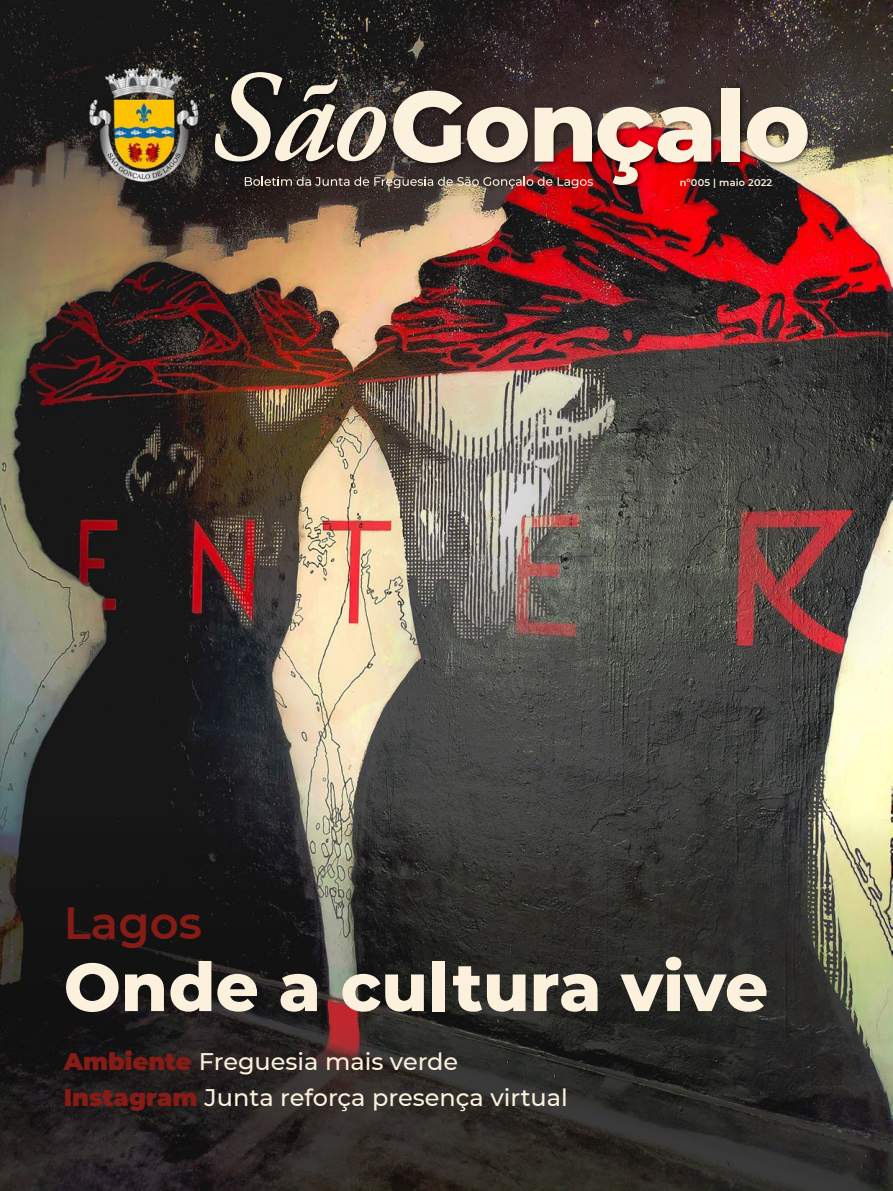
<style>
.page{position:relative;width:893px;height:1191px;background:#fff}
.page>*{position:absolute;margin:0;border:0;box-sizing:border-box;transform-origin:0 0}
.t1{font:800 67.5px "Montserrat";color:#fbf1dd}
.t2{font:600 45px "Montserrat";color:#871b16}
.t3{font:500 24px/36px "Montserrat";color:#fbf1dd}
.t4{font:600 9.75px "Montserrat";letter-spacing:.02em;color:#fbf1dd}
.s1{font-weight:900;color:#871b16}
</style>
<div class="page">
<img style="left:0;top:0;width:893px;height:813px">
<svg style="left:0;top:813px;width:893px;height:378px;background:#302e2a"></svg>
<div style="left:212px;top:69px;width:602px;height:122px;background:#000;opacity:.6"></div>
<div style="left:721px;top:88px;width:19px;height:74px;background:#fbf1dd"></div>
<svg style="left:747px;top:107px;width:61px;height:55px;background:#ccc0ad"></svg>
<svg style="left:214px;top:72px;width:497px;height:116px;background:#7a615b"></svg>
<p class="t4" style="left:680px;top:175px;width:94px">nº005 | maio 2022</p>
<h2 class="t2" style="left:64px;top:891px;width:140px">Lagos</h2>
<h1 class="t1" style="left:64px;top:937px;width:706px">Onde a cultura vive</h1>
<p class="t3" style="left:64px;top:1042px;width:506px"><span class="s1">Ambiente</span> Freguesia mais verde<br><span class="s1">Instagram</span> Junta reforça presença virtual</p>
</div>
